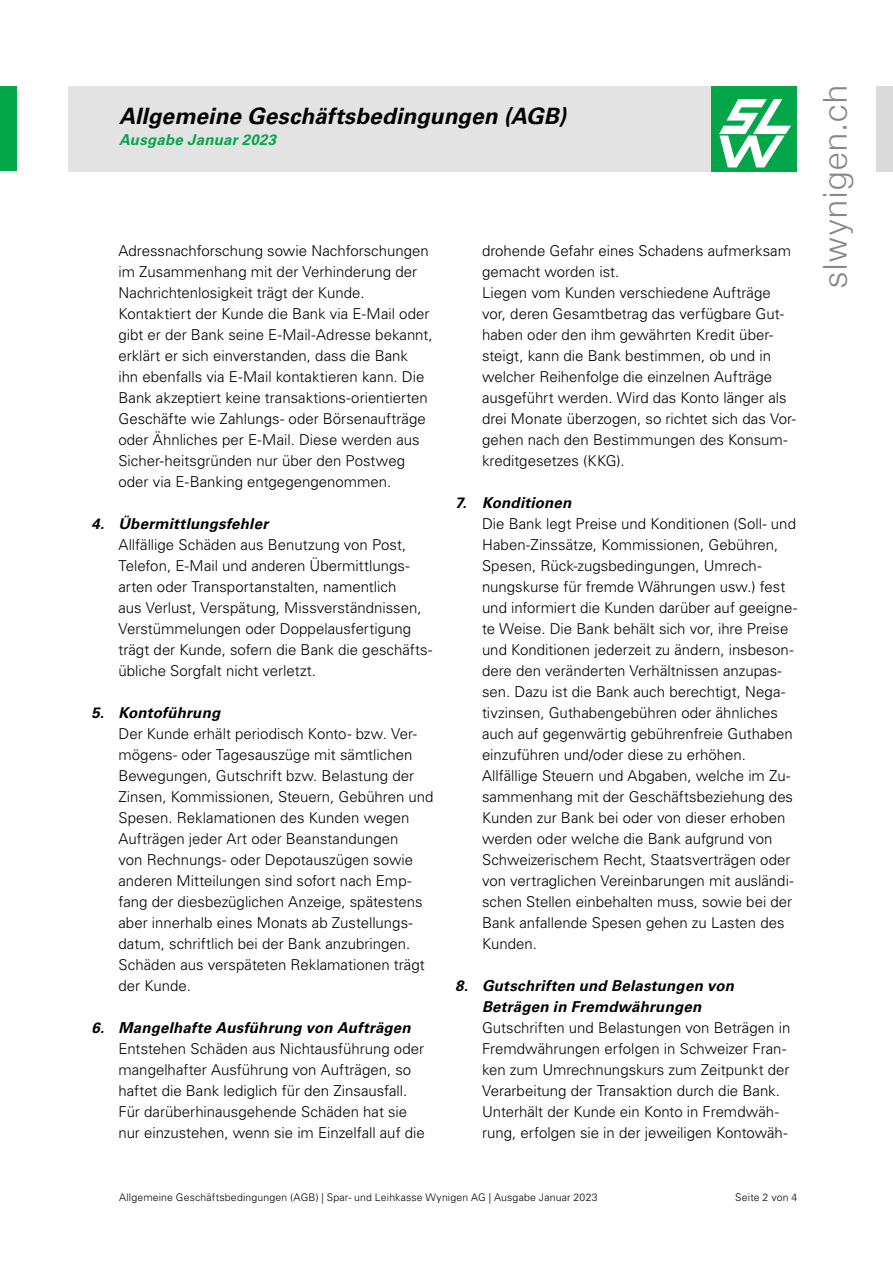
<style>
.page{position:relative;width:893px;height:1263px;background:#fff}
.page>*{position:absolute;margin:0;border:0;box-sizing:border-box;transform-origin:0 0}
.t1{font:300 33px "Helvetica Neue";letter-spacing:.06em;color:#878787}
.t2{font:italic 700 22.5px "Univers LT Pro 65";letter-spacing:.005em;color:#000}
.t3{font:300 15px/21px "Univers LT Pro 45";color:#000}
.t4{font:italic 700 15px/21px "Univers LT Pro 65";letter-spacing:.015em;color:#000;text-align:center}
.t5{font:italic 700 15px "Univers LT Pro 65";letter-spacing:.015em;color:#04a64a}
.t6{font:300 10.5px "Univers LT Pro 45";letter-spacing:.015em;color:#000}
</style>
<div class="page">
<div style="left:0;top:86px;width:17px;height:85px;background:#04a64a"></div>
<div style="left:68px;top:86px;width:644px;height:85px;background:#e3e3e3"></div>
<div style="left:876px;top:86px;width:17px;height:85px;background:#dadada"></div>
<div style="left:712px;top:86px;width:85px;height:85px;background:#04a64a"></div>
<svg style="left:719px;top:99px;width:72px;height:68px"></svg>
<h2 class="t2" style="left:119px;top:100px;width:448px">Allgemeine Geschäftsbedingungen (AGB)</h2>
<p class="t5" style="left:119px;top:129px;width:158px">Ausgabe Januar 2023</p>
<p class="t3" style="left:118px;top:240px;width:316px">Adressnachforschung sowie Nachforschungen im Zusammenhang mit der Verhinderung der Nachrichtenlosigkeit trägt der Kunde.<br>Kontaktiert der Kunde die Bank via E-Mail oder gibt er der Bank seine E-Mail-Adresse bekannt, erklärt er sich einverstanden, dass die Bank<br>ihn ebenfalls via E-Mail kontaktieren kann. Die Bank akzeptiert keine transaktions-orientierten Geschäfte wie Zahlungs- oder Börsenaufträge oder Ähnliches per E-Mail. Diese werden aus Sicher-heitsgründen nur über den Postweg oder via E-Banking entgegengenommen.</p>
<p class="t4" style="left:91px;top:513px;width:178px">4. Übermittlungsfehler</p>
<p class="t3" style="left:118px;top:534px;width:315px">Allfällige Schäden aus Benutzung von Post, Telefon, E-Mail und anderen Übermittlungs&shy;arten oder Transportanstalten, namentlich<br>aus Verlust, Verspätung, Missverständnissen, Verstümmelungen oder Doppelausfertigung trägt der Kunde, sofern die Bank die geschäfts&shy;übliche Sorgfalt nicht verletzt.</p>
<p class="t4" style="left:91px;top:702px;width:130px">5. Kontoführung</p>
<p class="t3" style="left:118px;top:723px;width:317px">Der Kunde erhält periodisch Konto- bzw. Ver&shy;mögens- oder Tagesauszüge mit sämtlichen Bewegungen, Gutschrift bzw. Belastung der Zinsen, Kommissionen, Steuern, Gebühren und Spesen. Reklamationen des Kunden wegen Aufträgen jeder Art oder Beanstandungen<br>von Rechnungs- oder Depotauszügen sowie anderen Mitteilungen sind sofort nach Emp&shy;fang der diesbezüglichen Anzeige, spätestens aber innerhalb eines Monats ab Zustellungs&shy;datum, schriftlich bei der Bank anzubringen.<br>Schäden aus verspäteten Reklamationen trägt der Kunde.</p>
<p class="t4" style="left:91px;top:1017px;width:321px">6. Mangelhafte Ausführung von Aufträgen</p>
<p class="t3" style="left:118px;top:1038px;width:308px">Entstehen Schäden aus Nichtausführung oder mangelhafter Ausführung von Aufträgen, so haftet die Bank lediglich für den Zinsausfall.<br>Für darüberhinausgehende Schäden hat sie nur einzustehen, wenn sie im Einzelfall auf die</p>
<p class="t3" style="left:482px;top:240px;width:316px">drohende Gefahr eines Schadens aufmerksam gemacht worden ist.<br>Liegen vom Kunden verschiedene Aufträge vor, deren Gesamtbetrag das verfügbare Gut&shy;haben oder den ihm gewährten Kredit über&shy;steigt, kann die Bank bestimmen, ob und in welcher Reihenfolge die einzelnen Aufträge ausgeführt werden. Wird das Konto länger als drei Monate überzogen, so richtet sich das Vor&shy;gehen nach den Bestimmungen des Konsum&shy;kreditgesetzes (KKG).</p>
<p class="t4" style="left:455px;top:492px;width:118px">7. Konditionen</p>
<p class="t3" style="left:482px;top:513px;width:317px">Die Bank legt Preise und Konditionen (Soll- und Haben-Zinssätze, Kommissionen, Gebühren, Spesen, Rück-zugsbedingungen, Umrech&shy;nungskurse für fremde Währungen usw.) fest und informiert die Kunden darüber auf geeigne&shy;te Weise. Die Bank behält sich vor, ihre Preise und Konditionen jederzeit zu ändern, insbeson&shy;dere den veränderten Verhältnissen anzupas&shy;sen. Dazu ist die Bank auch berechtigt, Nega&shy;tivzinsen, Guthabengebühren oder ähnliches auch auf gegenwärtig gebührenfreie Guthaben einzuführen und/oder diese zu erhöhen.<br>Allfällige Steuern und Abgaben, welche im Zu&shy;sammenhang mit der Geschäftsbeziehung des Kunden zur Bank bei oder von dieser erhoben werden oder welche die Bank aufgrund von Schweizerischem Recht, Staatsverträgen oder von vertraglichen Vereinbarungen mit ausländi&shy;schen Stellen einbehalten muss, sowie bei der Bank anfallende Spesen gehen zu Lasten des Kunden.</p>
<p class="t4" style="left:455px;top:975px;width:280px">8. Gutschriften und Belastungen von<br>Beträgen in Fremdwährungen</p>
<p class="t3" style="left:482px;top:1017px;width:310px">Gutschriften und Belastungen von Beträgen in Fremdwährungen erfolgen in Schweizer Fran&shy;ken zum Umrechnungskurs zum Zeitpunkt der Verarbeitung der Transaktion durch die Bank.<br>Unterhält der Kunde ein Konto in Fremdwäh&shy;rung, erfolgen sie in der jeweiligen Kontowäh-</p>
<p class="t6" style="left:119px;top:1191px;width:480px">Allgemeine Geschäftsbedingungen (AGB) | Spar- und Leihkasse Wynigen AG | Ausgabe Januar 2023</p>
<p class="t6" style="left:735px;top:1191px;width:64px">Seite 2 von 4</p>
<h1 class="t1" style="left:808px;top:288px;width:205px;rotate:-90deg">slwynigen.ch</h1>
</div>
